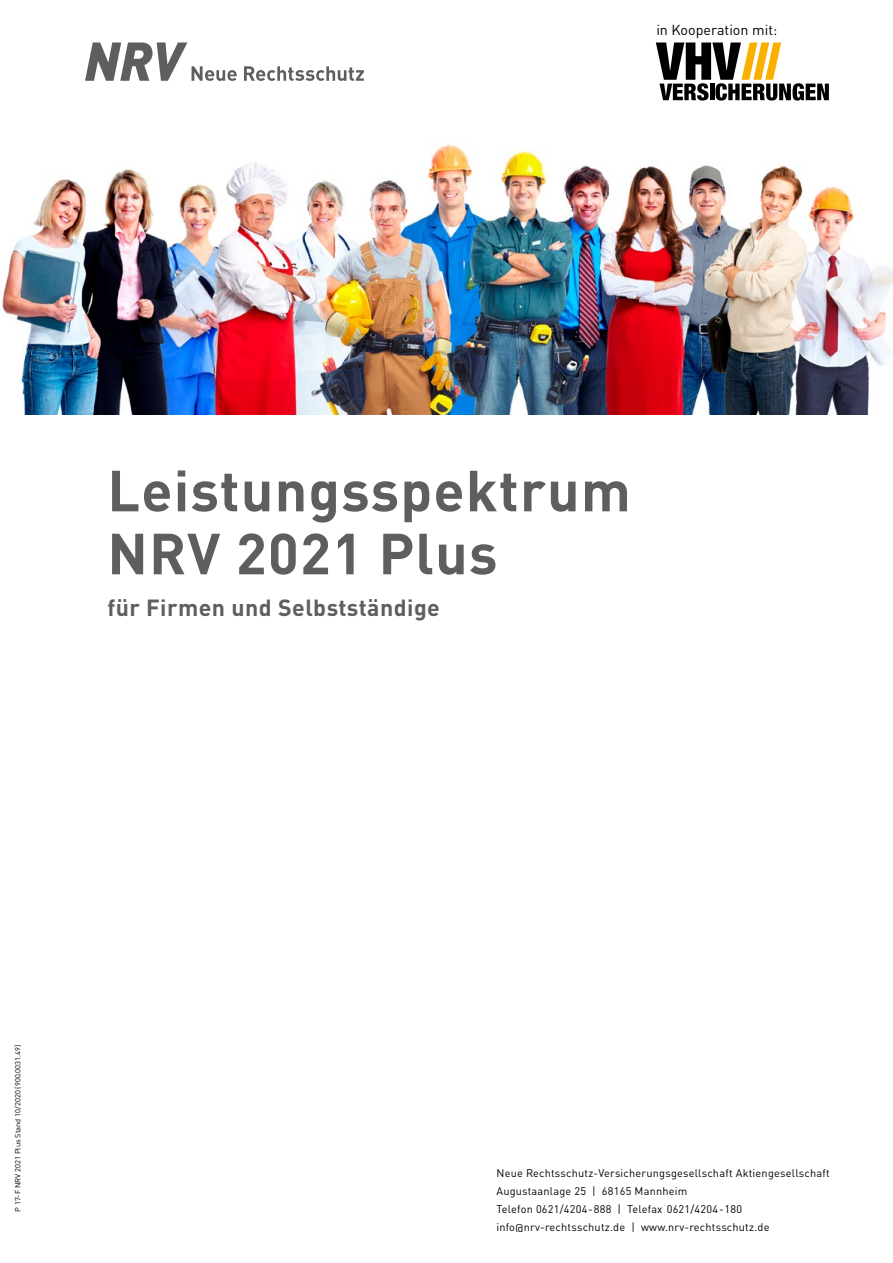
<style>
.page{position:relative;width:893px;height:1263px;background:#fff}
.page>*{position:absolute;margin:0;border:0;box-sizing:border-box;transform-origin:0 0}
.t1{font:700 57px/63px "DINOT";letter-spacing:.02em;color:#5f5e5e}
.t2{font:700 23.1px "DINOT";letter-spacing:.02em;color:#5f5e5e}
.t3{font:14.25px "DINOT";color:#000}
.t4{font:10.95px/18.3px "DINOT";letter-spacing:.02em;color:#000}
.t5{font:7.5px "DINOT";color:#000}
</style>
<div class="page">
<img style="left:2px;top:144px;width:891px;height:270px">
<svg style="left:656px;top:43px;width:173px;height:58px"></svg>
<svg style="left:85px;top:42px;width:279px;height:39px"></svg>
<h3 class="t3" style="left:656px;top:21px;width:122px">in Kooperation mit:</h3>
<h1 class="t1" style="left:107px;top:458px;width:525px">Leistungsspektrum<br>NRV 2021 Plus</h1>
<h2 class="t2" style="left:107px;top:593px;width:334px">für Firmen und Selbstständige</h2>
<p class="t5" style="left:13px;top:1212px;width:169px;rotate:-90deg">P 17-F NRV 2021 Plus Stand 10/2020 (900.0031.49)</p>
<p class="t4" style="left:496px;top:1163px;width:335px">Neue Rechtsschutz-Versicherungsgesellschaft Aktiengesellschaft Augustaanlage 25 | 68165 Mannheim<br>Telefon 0621/4204-888 | Telefax 0621/4204-180 info@nrv-rechtsschutz.de | www.nrv-rechtsschutz.de</p>
</div>
